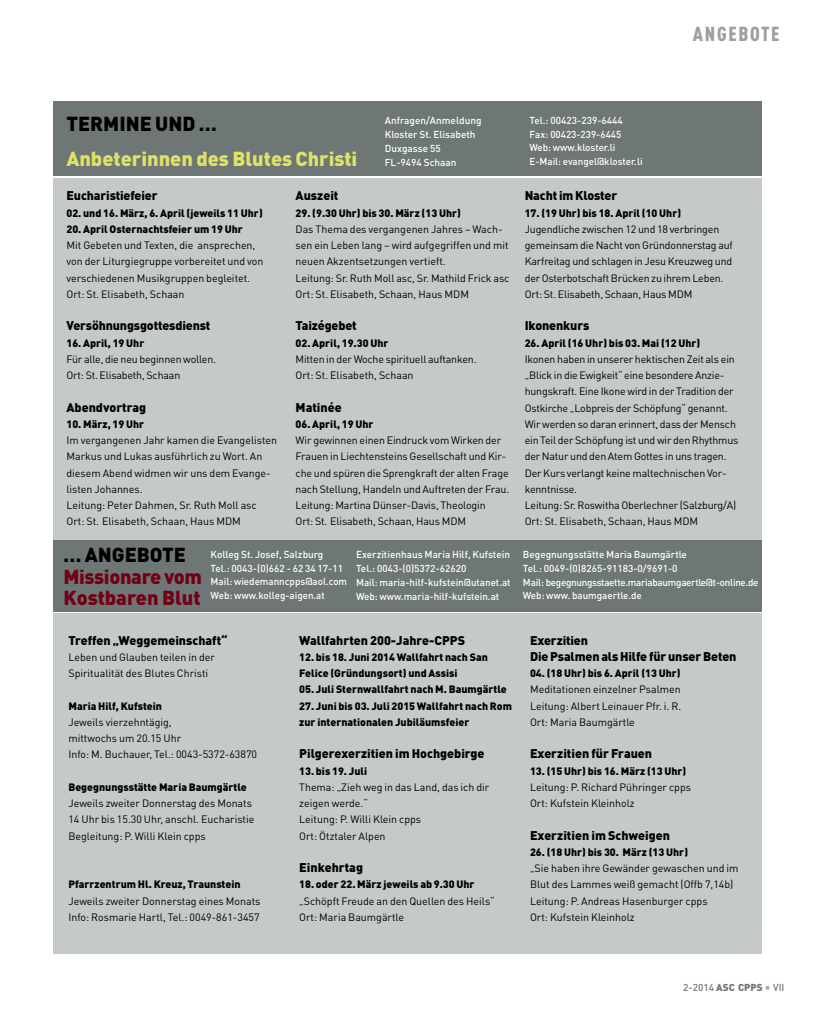
<style>
.page{position:relative;width:815px;height:1028px;background:#fff}
.page>*{position:absolute;margin:0;border:0;box-sizing:border-box;transform-origin:0 0}
.t1{font:900 20px "DIN Pro";color:#e0e265}
.t2{font:900 20px/21.2px "DIN Pro";letter-spacing:-.015em;color:#720016}
.t3{font:900 20px "DIN Pro";color:#000}
.t4{font:900 20px "DIN Cond";letter-spacing:.085em;color:#99a09f}
.t5{font:900 12.5px/16.2px "DIN Pro";letter-spacing:-.01em;color:#000}
.t6{font:10.62px/16.2px "DIN Pro";color:#000}
.t7{font:900 10.62px/16.2px "DIN Pro";color:#000}
.t8{font:500 10px/13.8px "DIN Pro";color:#fff}
.t9{font:500 10px "DIN Pro";color:#6e7775}
.s1{font-weight:900}
.s2{font-size:12.5px;color:#a8adac}
</style>
<div class="page">
<div style="left:53px;top:178px;width:709px;height:374px;background:#c5c9c8"></div>
<div style="left:53px;top:102px;width:709px;height:74px;background:#6e7775"></div>
<div style="left:53px;top:613px;width:709px;height:340px;background:#c5c9c8"></div>
<div style="left:53px;top:540px;width:709px;height:71px;background:#6e7775"></div>
<h1 class="t3" style="left:66px;top:111px;width:152px">TERMINE UND …</h1>
<h1 class="t1" style="left:66px;top:146px;width:293px">Anbeterinnen des Blutes Christi</h1>
<p class="t8" style="left:385px;top:114px;width:98px">Anfragen/Anmeldung<br>Kloster St. Elisabeth<br>Duxgasse 55<br>FL-9494 Schaan</p>
<p class="t8" style="left:529px;top:113px;width:115px">Tel.: 00423-239-6444<br>Fax: 00423-239-6445<br>Web: www.kloster.li<br>E-Mail: evangel@kloster.li</p>
<h1 class="t4" style="left:693px;top:22px;width:88px">ANGEBOTE</h1>
<p class="t5" style="left:66px;top:187px;width:93px">Eucharistiefeier</p>
<p class="t7" style="left:66px;top:204px;width:198px">02. und 16. März, 6. April (jeweils 11 Uhr)</p>
<p class="t7" style="left:66px;top:220px;width:178px">20. April Osternachtsfeier um 19 Uhr</p>
<p class="t6" style="left:66px;top:237px;width:199px">Mit Gebeten und Texten, die ansprechen, von der Liturgiegruppe vorbereitet und von verschiedenen Musikgruppen begleitet.<br>Ort: St. Elisabeth, Schaan</p>
<p class="t5" style="left:66px;top:317px;width:145px">Versöhnungsgottesdienst</p>
<p class="t7" style="left:66px;top:334px;width:79px">16. April, 19 Uhr</p>
<p class="t6" style="left:66px;top:351px;width:151px">Für alle, die neu beginnen wollen.<br>Ort: St. Elisabeth, Schaan</p>
<p class="t5" style="left:66px;top:398px;width:81px">Abendvortrag</p>
<p class="t7" style="left:66px;top:415px;width:79px">10. März, 19 Uhr</p>
<p class="t6" style="left:66px;top:432px;width:212px">Im vergangenen Jahr kamen die Evangelisten Markus und Lukas ausführlich zu Wort. An diesem Abend widmen wir uns dem Evange&shy;listen Johannes.<br>Leitung: Peter Dahmen, Sr. Ruth Moll asc Ort: St. Elisabeth, Schaan, Haus MDM</p>
<p class="t5" style="left:296px;top:187px;width:44px">Auszeit</p>
<p class="t7" style="left:296px;top:204px;width:167px">29. (9.30 Uhr) bis 30. März (13 Uhr)</p>
<p class="t6" style="left:296px;top:221px;width:215px">Das Thema des vergangenen Jahres – Wach&shy;sen ein Leben lang – wird aufgegriffen und mit neuen Akzentsetzungen vertieft.<br>Leitung: Sr. Ruth Moll asc, Sr. Mathild Frick asc Ort: St. Elisabeth, Schaan, Haus MDM</p>
<p class="t5" style="left:296px;top:317px;width:63px">Taizégebet</p>
<p class="t7" style="left:296px;top:334px;width:94px">02. April, 19.30 Uhr</p>
<p class="t6" style="left:296px;top:351px;width:182px">Mitten in der Woche spirituell auftanken.<br>Ort: St. Elisabeth, Schaan</p>
<p class="t5" style="left:296px;top:398px;width:48px">Matinée</p>
<p class="t7" style="left:296px;top:415px;width:79px">06. April, 19 Uhr</p>
<p class="t6" style="left:296px;top:432px;width:215px">Wir gewinnen einen Eindruck vom Wirken der Frauen in Liechtensteins Gesellschaft und Kir&shy;che und spüren die Sprengkraft der alten Frage nach Stellung, Handeln und Auftreten der Frau.<br>Leitung: Martina Dünser-Davis, Theologin<br>Ort: St. Elisabeth, Schaan, Haus MDM</p>
<p class="t5" style="left:525px;top:187px;width:94px">Nacht im Kloster</p>
<p class="t7" style="left:525px;top:204px;width:158px">17. (19 Uhr) bis 18. April (10 Uhr)</p>
<p class="t6" style="left:525px;top:221px;width:210px">Jugendliche zwischen 12 und 18 verbringen gemeinsam die Nacht von Gründonnerstag auf Karfreitag und schlagen in Jesu Kreuzweg und der Osterbotschaft Brücken zu ihrem Leben.<br>Ort: St. Elisabeth, Schaan, Haus MDM</p>
<p class="t5" style="left:525px;top:317px;width:66px">Ikonenkurs</p>
<p class="t7" style="left:525px;top:334px;width:177px">26. April (16 Uhr) bis 03. Mai (12 Uhr)</p>
<p class="t6" style="left:525px;top:351px;width:215px">Ikonen haben in unserer hektischen Zeit als ein „Blick in die Ewigkeit“ eine besondere Anzie&shy;hungskraft. Eine Ikone wird in der Tradition der Ostkirche „Lobpreis der Schöpfung“ genannt.<br>Wir werden so daran erinnert, dass der Mensch ein Teil der Schöpfung ist und wir den Rhythmus der Natur und den Atem Gottes in uns tragen.<br>Der Kurs verlangt keine maltechnischen Vor&shy;kenntnisse.<br>Leitung: Sr. Roswitha Oberlechner (Salzburg/A)<br>Ort: St. Elisabeth, Schaan, Haus MDM</p>
<h1 class="t3" style="left:63px;top:543px;width:124px">… ANGEBOTE</h1>
<h1 class="t2" style="left:63px;top:565px;width:140px">Missionarevom<br>Kostbaren Blut</h1>
<p class="t8" style="left:211px;top:547px;width:138px">Kolleg St. Josef, Salzburg<br>Tel.: 0043-(0)662 - 62 34 17-11<br>Mail: wiedemanncpps@aol.com<br>Web: www.kolleg-aigen.at</p>
<p class="t8" style="left:356px;top:548px;width:156px">Exerzitienhaus Maria Hilf, Kufstein Tel.: 0043-(0)5372-62620<br>Mail: maria-hilf-kufstein@utanet.at Web: www.maria-hilf-kufstein.at</p>
<p class="t8" style="left:523px;top:547px;width:237px">Begegnungsstätte Maria Baumgärtle<br>Tel.: 0049-(0)8265-91183-0/9691-0<br>Mail: begegnungsstaette.mariabaumgaertle@t-online.de Web: www. baumgaertle.de</p>
<p class="t5" style="left:68px;top:631px;width:161px">Treffen „Weggemeinschaft“</p>
<p class="t6" style="left:68px;top:649px;width:148px">Leben und Glauben teilen in der<br>Spiritualität des Blutes Christi</p>
<p class="t7" style="left:68px;top:697px;width:95px">Maria Hilf, Kufstein</p>
<p class="t6" style="left:68px;top:714px;width:190px">Jeweils vierzehntägig,<br>mittwochs um 20.15 Uhr<br>Info: M. Buchauer, Tel.: 0043-5372-63870</p>
<p class="t7" style="left:68px;top:778px;width:180px">Begegnungsstätte Maria Baumgärtle</p>
<p class="t6" style="left:68px;top:795px;width:188px">Jeweils zweiter Donnerstag des Monats<br>14 Uhr bis 15.30 Uhr, anschl. Eucharistie<br>Begleitung: P. Willi Klein cpps</p>
<p class="t7" style="left:68px;top:876px;width:174px">Pfarrzentrum Hl. Kreuz, Traunstein</p>
<p class="t6" style="left:68px;top:892px;width:194px">Jeweils zweiter Donnerstag eines Monats<br>Info: Rosmarie Hartl, Tel.: 0049-861-3457</p>
<p class="t5" style="left:299px;top:631px;width:167px">Wallfahrten 200-Jahre-CPPS</p>
<p class="t7" style="left:299px;top:648px;width:190px">12. bis 18. Juni 2014 Wallfahrt nach San<br>Felice (Gründungsort) und Assisi</p>
<p class="t7" style="left:299px;top:681px;width:209px">05. Juli Sternwallfahrt nach M. Baumgärtle</p>
<p class="t7" style="left:299px;top:697px;width:214px">27. Juni bis 03. Juli 2015 Wallfahrt nach Rom zur internationalen Jubiläumsfeier</p>
<p class="t5" style="left:299px;top:745px;width:187px">Pilgerexerzitien im Hochgebirge</p>
<p class="t7" style="left:299px;top:762px;width:69px">13. bis 19. Juli</p>
<p class="t6" style="left:299px;top:779px;width:192px">Thema: „Zieh weg in das Land, das ich dir zeigen werde.“<br>Leitung: P. Willi Klein cpps<br>Ort: Ötztaler Alpen</p>
<p class="t5" style="left:299px;top:859px;width:65px">Einkehrtag</p>
<p class="t7" style="left:299px;top:876px;width:177px">18. oder 22. März jeweils ab 9.30 Uhr</p>
<p class="t6" style="left:299px;top:892px;width:197px">„Schöpft Freude an den Quellen des Heils“<br>Ort: Maria Baumgärtle</p>
<p class="t5" style="left:530px;top:631px;width:208px">Exerzitien<br>Die Psalmen als Hilfe für unser Beten</p>
<p class="t7" style="left:530px;top:665px;width:152px">04. (18 Uhr) bis 6. April (13 Uhr)</p>
<p class="t6" style="left:530px;top:681px;width:153px;text-align:justify">Meditationen einzelner Psalmen Leitung: Albert Leinauer Pfr. i. R.<br>Ort: Maria Baumgärtle</p>
<p class="t5" style="left:530px;top:745px;width:124px">Exerzitien für Frauen</p>
<p class="t7" style="left:530px;top:762px;width:158px">13. (15 Uhr) bis 16. März (13 Uhr)</p>
<p class="t6" style="left:530px;top:779px;width:163px">Leitung: P. Richard Pühringer cpps<br>Ort: Kufstein Kleinholz</p>
<p class="t5" style="left:530px;top:826px;width:141px">Exerzitien im Schweigen</p>
<p class="t7" style="left:530px;top:843px;width:160px">26. (18 Uhr) bis 30. März (13 Uhr)</p>
<p class="t6" style="left:530px;top:860px;width:210px">„Sie haben ihre Gewänder gewaschen und im Blut des Lammes weiß gemacht (Offb 7,14b)<br>Leitung: P. Andreas Hasenburger cpps<br>Ort: Kufstein Kleinholz</p>
<p class="t9" style="left:683px;top:982px;width:103px">2-2014 <span class="s1">ASC CPPS</span> <span class="s2">•</span> VII</p>
</div>
